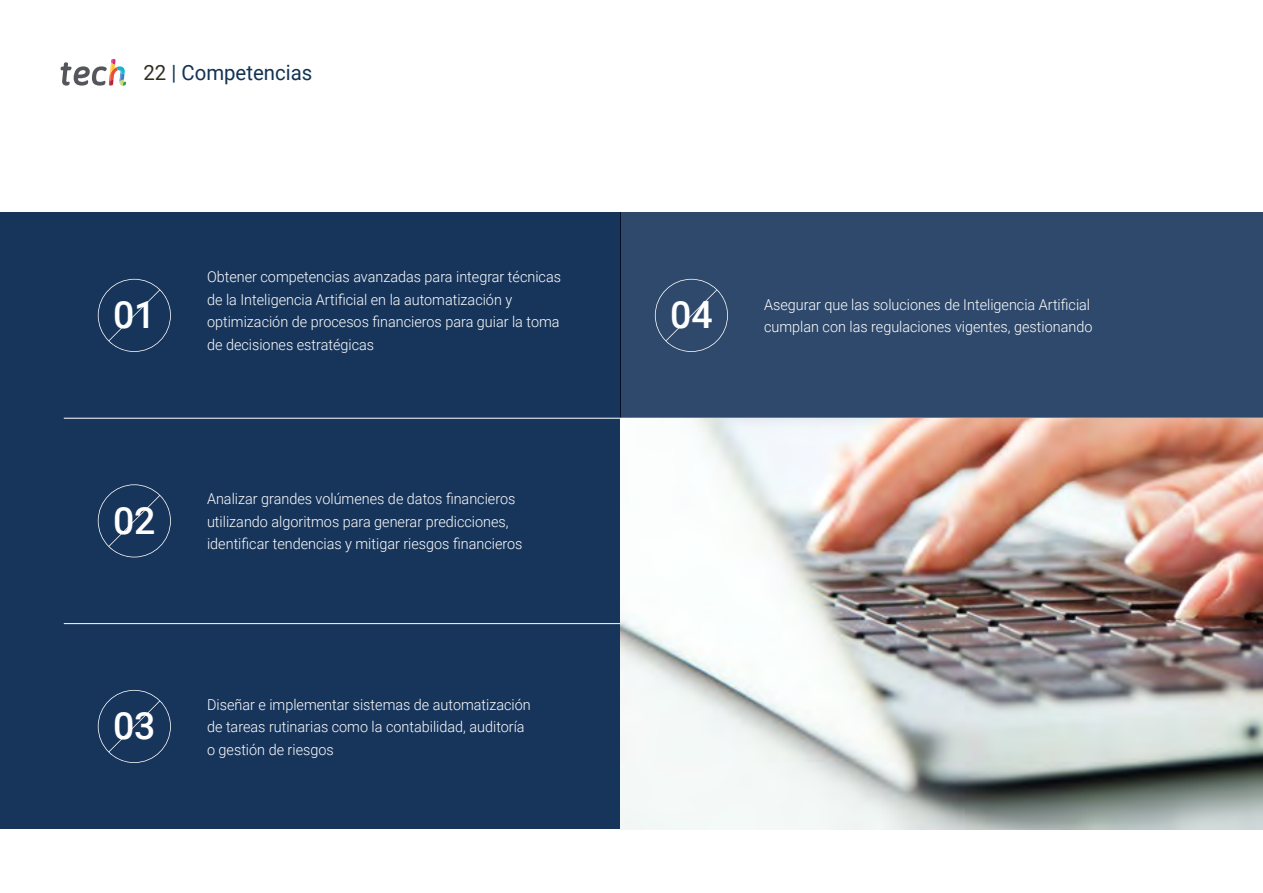
<style>
.page{position:relative;width:1263px;height:893px;background:#fff}
.page>*{position:absolute;margin:0;border:0;box-sizing:border-box;transform-origin:0 0}
.t1{font:500 37.5px "Roboto";color:#fff}
.t2{font:21px "Roboto";color:#123352}
.t3{font:300 15px/22.5px "Roboto";color:#fff;scale:.96 1}
.s1{color:#312e20}
</style>
<div class="page">
<div style="left:0;top:213px;width:621px;height:616px;background:#17355b"></div>
<div style="left:621px;top:213px;width:642px;height:616px;background:#2e496b"></div>
<svg style="left:98px;top:279px;width:73px;height:73px"></svg>
<svg style="left:98px;top:484px;width:73px;height:73px"></svg>
<svg style="left:98px;top:690px;width:73px;height:73px"></svg>
<svg style="left:655px;top:279px;width:73px;height:73px"></svg>
<hr style="left:64px;top:418px;width:1199px;height:1px;background:#fff">
<hr style="left:64px;top:623px;width:1199px;height:1px;background:#fff">
<img style="left:621px;top:418px;width:642px;height:411px">
<svg style="left:61px;top:59px;width:65px;height:27px"></svg>
<h2 class="t2" style="left:144px;top:57px;width:170px"><span class="s1">22</span> | Competencias</h2>
<h1 class="t1" style="left:113px;top:288px;width:44px">01</h1>
<p class="t3" style="left:207px;top:265px;width:370px">Obtener competencias avanzadas para integrar técnicas de la Inteligencia Artificial en la automatización y optimización de procesos financieros para guiar la toma de decisiones estratégicas</p>
<h1 class="t1" style="left:113px;top:494px;width:44px">02</h1>
<p class="t3" style="left:207px;top:487px;width:330px">Analizar grandes volúmenes de datos financieros utilizando algoritmos para generar predicciones, identificar tendencias y mitigar riesgos financieros</p>
<h1 class="t1" style="left:113px;top:699px;width:44px">03</h1>
<p class="t3" style="left:207px;top:692px;width:339px">Diseñar e implementar sistemas de automatización de tareas rutinarias como la contabilidad, auditoría o gestión de riesgos</p>
<h1 class="t1" style="left:670px;top:288px;width:44px">04</h1>
<p class="t3" style="left:764px;top:293px;width:343px">Asegurar que las soluciones de Inteligencia Artificial cumplan con las regulaciones vigentes, gestionando</p>
</div>
